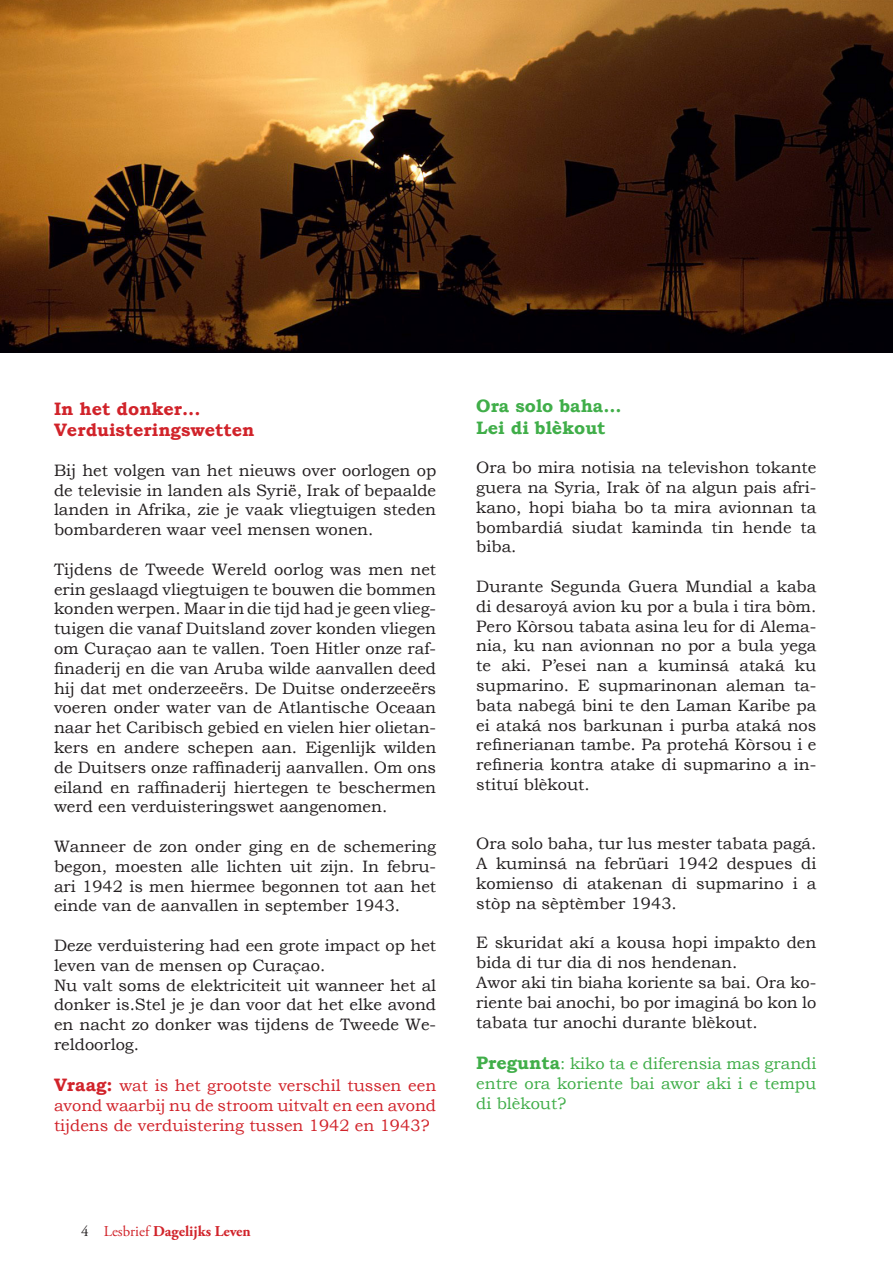
<style>
.page{position:relative;width:893px;height:1263px;background:#fff}
.page>*{position:absolute;margin:0;border:0;box-sizing:border-box;transform-origin:0 0}
.t1{font:700 18px/21.6px "Bookman Old Style";color:#d1232a}
.t2{font:700 18px/21.6px "Bookman Old Style";color:#40ae49}
.t3{font:16.5px/19.8px "Bookman Old Style";color:#231f20;text-align:justify}
.t4{font:16.5px/19.8px "Bookman Old Style";color:#d1232a;text-align:justify}
.t5{font:16.5px/19.8px "Bookman Old Style";color:#40ae49;text-align:justify}
.t6{font:700 15px "Adobe Garamond Pro";color:#d1232a}
.s1{font-weight:700;font-size:18px}
.s2{font-weight:400;color:#231f20}
.s3{font-weight:400}
</style>
<div class="page">
<img style="left:0;top:0;width:893px;height:352px">
<p class="t1" style="left:54px;top:397px;width:202px">In het donker...<br>Verduisteringswetten</p>
<p class="t3" style="left:54px;top:460px;width:384px">Bij het volgen van het nieuws over oorlogen op de televisie in landen als Syrië, Irak of bepaalde landen in Afrika, zie je vaak vliegtuigen steden bombarderen waar veel mensen wonen.</p>
<p class="t3" style="left:54px;top:559px;width:384px">Tijdens de Tweede Wereld oorlog was men net erin geslaagd vliegtuigen te bouwen die bommen konden werpen. Maar in die tijd had je geen vlieg&shy;tuigen die vanaf Duitsland zover konden vliegen om Curaçao aan te vallen. Toen Hitler onze raf&shy;finaderij en die van Aruba wilde aanvallen deed hij dat met onderzeeërs. De Duitse onderzeeërs voeren onder water van de Atlantische Oceaan naar het Caribisch gebied en vielen hier olietan&shy;kers en andere schepen aan. Eigenlijk wilden de Duitsers onze raffinaderij aanvallen. Om ons eiland en raffinaderij hiertegen te beschermen werd een verduisteringswet aangenomen.</p>
<p class="t3" style="left:54px;top:836px;width:384px">Wanneer de zon onder ging en de schemering begon, moesten alle lichten uit zijn. In febru&shy;ari 1942 is men hiermee begonnen tot aan het einde van de aanvallen in september 1943.</p>
<p class="t3" style="left:54px;top:935px;width:384px;text-align:left">Deze verduistering had een grote impact op het leven van de mensen op Curaçao.<br>Nu valt soms de elektriciteit uit wanneer het al donker is.Stel je je dan voor dat het elke avond en nacht zo donker was tijdens de Tweede We&shy;reldoorlog.</p>
<p class="t4" style="left:54px;top:1076px;width:384px"><span class="s1">Vraag:</span> wat is het grootste verschil tussen een avond waarbij nu de stroom uitvalt en een avond tijdens de verduistering tussen 1942 en 1943?</p>
<p class="t6" style="left:81px;top:1223px;width:171px"><span class="s2">4</span> <span class="s3">Lesbrief</span> Dagelijks Leven</p>
<p class="t2" style="left:476px;top:395px;width:147px">Ora solo baha...<br>Lei di blèkout</p>
<p class="t3" style="left:476px;top:458px;width:342px">Ora bo mira notisia na televishon tokante guera na Syria, Irak òf na algun pais afri&shy;kano, hopi biaha bo ta mira avionnan ta bombardiá siudat kaminda tin hende ta biba.</p>
<p class="t3" style="left:476px;top:576px;width:342px">Durante Segunda Guera Mundial a kaba di desaroyá avion ku por a bula i tira bòm.<br>Pero Kòrsou tabata asina leu for di Alema&shy;nia, ku nan avionnan no por a bula yega te aki. P’esei nan a kuminsá ataká ku supmarino. E supmarinonan aleman ta&shy;bata nabegá bini te den Laman Karibe pa ei ataká nos barkunan i purba ataká nos refinerianan tambe. Pa protehá Kòrsou i e refineria kontra atake di supmarino a in&shy;stituí blèkout.</p>
<p class="t3" style="left:476px;top:834px;width:342px">Ora solo baha, tur lus mester tabata pagá.<br>A kuminsá na febrüari 1942 despues di komienso di atakenan di supmarino i a stòp na sèptèmber 1943.</p>
<p class="t3" style="left:476px;top:933px;width:342px;text-align:left">E skuridat akí a kousa hopi impakto den bida di tur dia di nos hendenan.<br>Awor aki tin biaha koriente sa bai. Ora ko&shy;riente bai anochi, bo por imaginá bo kon lo tabata tur anochi durante blèkout.</p>
<p class="t5" style="left:476px;top:1053px;width:342px"><span class="s1">Pregunta</span>: kiko ta e diferensia mas grandi entre ora koriente bai awor aki i e tempu di blèkout?</p>
</div>
